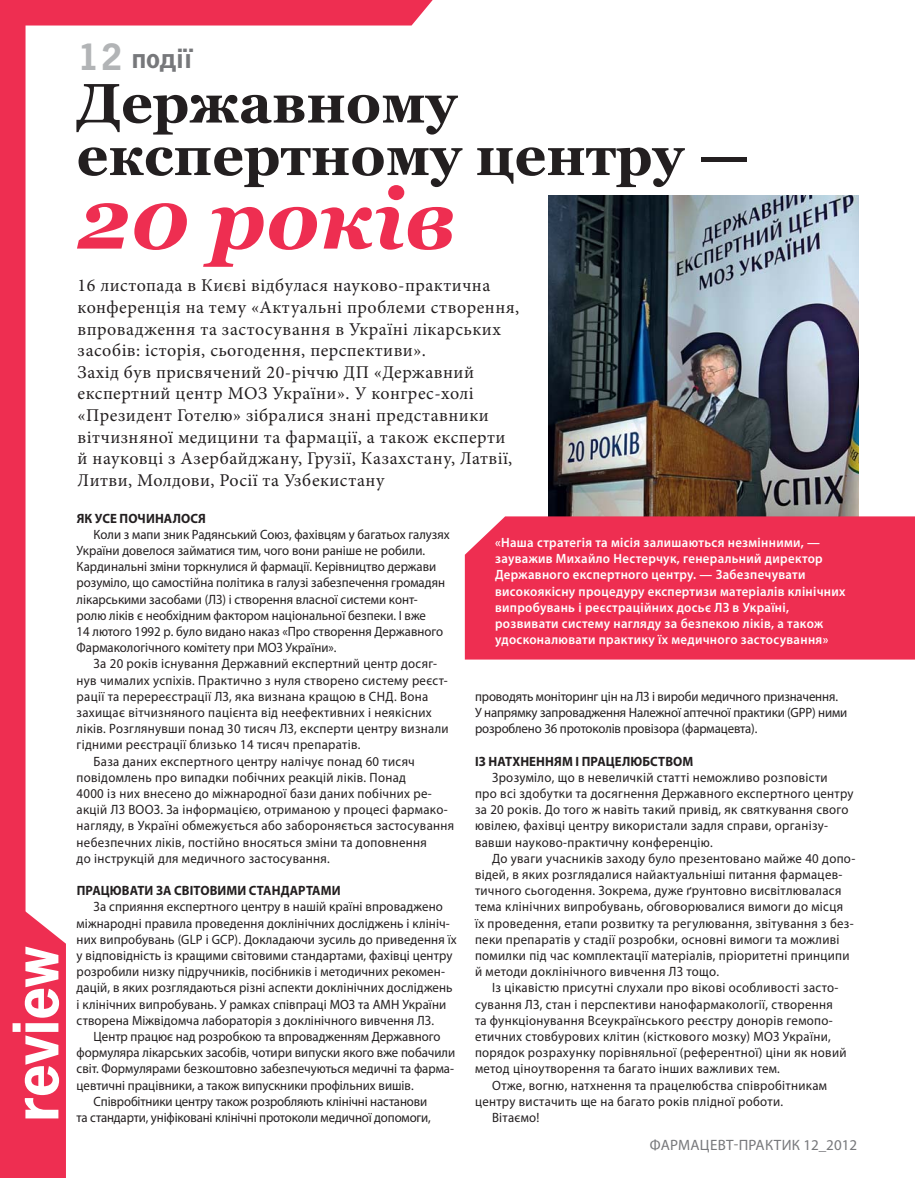
<style>
.page{position:relative;width:915px;height:1178px;background:#fff}
.page>*{position:absolute;margin:0;border:0;box-sizing:border-box;transform-origin:0 0}
.t1{font:italic 700 84px "Georgia";color:#ee2e51}
.t2{font:700 67.5px "News Paper C";color:#fff}
.t3{font:700 55.5px/52.5px "Georgia";color:#231f20}
.t4{font:700 39px "News Paper C";color:#b2b4b6}
.t5{font:700 28.5px "News Paper C";color:#77787b}
.t6{font:18px/21.6px "Minion Pro";letter-spacing:.025em;color:#231f20}
.t7{font:15px "Myriad Pro";letter-spacing:.015em;color:#77787b}
.t8{font:13.5px/16.2px "Myriad Pro";letter-spacing:.02em;color:#231f20;scale:.95 1}
.t9{font:13.5px/16.2px "Myriad Pro";color:#231f20;scale:.95 1}
.t10{font:600 13.5px/16.2px "Myriad Pro";letter-spacing:.025em;color:#fff;scale:.95 1}
.t11{font:13.5px/16.2px "Myriad Pro";letter-spacing:-.01em;color:#231f20;scale:.95 1}
.t12{font:700 13.5px "Myriad Pro";letter-spacing:.01em;color:#231f20;scale:.95 1}
</style>
<div class="page">
<svg style="left:0;top:0;width:433px;height:1178px"></svg>
<img style="left:548px;top:196px;width:310px;height:320px">
<div style="left:464px;top:516px;width:450px;height:143px;background:#ee2e51"></div>
<h2 class="t2" style="left:16px;top:1122px;width:177px;rotate:-90deg">review</h2>
<h3 class="t4" style="left:77px;top:45px;width:47px">12</h3>
<h3 class="t5" style="left:132px;top:50px;width:63px">події</h3>
<h3 class="t3" style="left:77px;top:77px;width:674px">Державному експертному центру —</h3>
<h1 class="t1" style="left:78px;top:172px;width:379px">20 років</h1>
<p class="t6" style="left:78px;top:276px;width:443px">16 листопада в Києві відбулася науково-практична конференція на тему «Актуальні проблеми створення, впровадження та застосування в Україні лікарських засобів: історія, сьогодення, перспективи».<br>Захід був присвячений 20-річчю ДП «Державний експертний центр МОЗ України». У конгрес-холі «Президент Готелю» зібралися знані представники вітчизняної медицини та фармації, а також експерти й науковці з Азербайджану, Грузії, Казахстану, Латвії, Литви, Молдови, Росії та Узбекистану</p>
<p class="t12" style="left:77px;top:513px;width:137px">ЯК УСЕ ПОЧИНАЛОСЯ</p>
<p class="t9" style="left:77px;top:527px;width:394px;text-indent:17px">Коли з мапи зник Радянський Союз, фахівцям у багатьох галузях України довелося займатися тим, чого вони раніше не робили.<br>Кардинальні зміни торкнулися й фармації. Керівництво держави розуміло, що самостійна політика в галузі забезпечення громадян лікар ськими засобами (ЛЗ) і створення власної системи конт&shy;ролю ліків є необхідним фактором національної безпеки. І вже<br>14 лютого 1992 р. було видано наказ «Про створення Державного Фармако логічного комітету при МОЗ України».</p>
<p class="t8" style="left:94px;top:657px;width:363px">За 20 років існування Державний експертний центр досяг-</p>
<p class="t8" style="left:77px;top:673px;width:392px">нув чималих успіхів. Практично з нуля створено систему реєст-</p>
<p class="t8" style="left:77px;top:689px;width:371px">рації та перереєстрації ЛЗ, яка визнана кращою в СНД. Вона</p>
<p class="t8" style="left:77px;top:706px;width:375px">захищає вітчизняного пацієнта від неефективних і неякісних</p>
<p class="t8" style="left:77px;top:722px;width:393px">ліків. Розглянувши понад 30 тисяч ЛЗ, експерти центру визнали</p>
<p class="t8" style="left:77px;top:738px;width:300px">гідними реєстрації близько 14 тисяч препаратів.</p>
<p class="t8" style="left:94px;top:754px;width:339px">База даних експертного центру налічує понад 60 тисяч</p>
<p class="t8" style="left:77px;top:770px;width:348px">повідом лень про випадки побічних реакцій ліків. Понад</p>
<p class="t8" style="left:77px;top:787px;width:375px">4000 із них внесено до міжнародної бази даних побічних ре-</p>
<p class="t8" style="left:77px;top:803px;width:392px">акцій ЛЗ ВООЗ. За інформа цією, отриманою у процесі фармако-</p>
<p class="t8" style="left:77px;top:819px;width:399px">нагляду, в Україні обмежується або забороняється застосування</p>
<p class="t8" style="left:77px;top:835px;width:370px">небезпечних ліків, постійно вносяться зміни та доповнення</p>
<p class="t8" style="left:77px;top:851px;width:268px">до інструкцій для медичного застосування.</p>
<p class="t12" style="left:77px;top:885px;width:279px">ПРАЦЮВАТИ ЗА СВІТОВИМИ СТАНДАРТАМИ</p>
<p class="t8" style="left:77px;top:900px;width:401px;text-indent:17px">За сприяння експертного центру в нашій країні впроваджено міжнародні правила проведення доклінічних досліджень і клініч&shy;них випробувань (GLP і GCP). Докладаючи зусиль до приведення їх у відповідність із кращими світовими стандартами, фахівці центру розробили низку підручників, посібників і методичних рекомен&shy;дацій, в яких розглядаються різні аспекти доклінічних досліджень і клінічних випробувань. У рамках співпраці МОЗ та АМН України створена Міжвідомча лабораторія з доклінічного вивчення ЛЗ.</p>
<p class="t9" style="left:94px;top:1030px;width:366px">Центр працює над розробкою та впровадженням Державного</p>
<p class="t9" style="left:77px;top:1046px;width:400px">формуляра лікарських засобів, чотири випуски якого вже побачили</p>
<p class="t9" style="left:77px;top:1062px;width:398px">світ. Формулярами безкоштовно забезпечуються медичні та фарма-</p>
<p class="t9" style="left:77px;top:1078px;width:356px">цевтичні працівники, а також випускники профільних вишів.</p>
<p class="t11" style="left:94px;top:1094px;width:352px">Співробітники центру також розробляють клінічні настанови</p>
<p class="t11" style="left:77px;top:1111px;width:374px">та стандарти, уніфіковані клінічні протоколи медичної допомоги,</p>
<p class="t10" style="left:495px;top:536px;width:370px">«Наша стратегія та місія залишаються незмінними, — зауважив Михайло Нестерчук, генеральний директор Державного експертного центру. — Забезпечувати високоякісну процедуру експертизи матеріалів клінічних випробувань і реєстраційних досьє ЛЗ в Україні, розвивати систему нагляду за безпекою ліків, а також удосконалювати практику їх медичного застосування»</p>
<p class="t11" style="left:475px;top:689px;width:393px">проводять моніторинг цін на ЛЗ і вироби медичного призначення.<br>У напрямку запровадження Належної аптечної практики (GPP) ними розроблено 36 протоколів провізора (фармацевта).</p>
<p class="t12" style="left:475px;top:756px;width:231px">ІЗ НАТХНЕННЯМ І ПРАЦЕЛЮБСТВОМ</p>
<p class="t8" style="left:475px;top:770px;width:400px;text-indent:17px">Зрозуміло, що в невеличкій статті неможливо розпо вісти<br>про всі здобутки та досягнення Державного експертного центру за 20 років. До того ж навіть такий привід, як святкування свого ювілею, фахівці центру використали задля справи, організу&shy;вавши науково-практичну конференцію.</p>
<p class="t8" style="left:475px;top:851px;width:401px;text-indent:17px">До уваги учасників заходу було презентовано майже 40 до по&shy;відей, в яких розглядалися найактуальніші пи тання фармацев&shy;тичного сьогодення. Зокрема, дуже ґрунтовно висвітлювалася тема клінічних випробувань, обговорювалися вимоги до місця їх проведення, етапи розвитку та регулювання, звітування з без&shy;пеки препаратів у стадії розробки, основні вимоги та можливі помилки під час комплектації матеріалів, пріори тетні принципи й методи доклінічного вивчення ЛЗ тощо.</p>
<p class="t8" style="left:475px;top:981px;width:392px;text-indent:17px">Із цікавістю присутні слухали про вікові особливості засто&shy;сування ЛЗ, стан і перспективи нанофармакології, створення та функціонування Всеукраїнського реєстру донорів гемопо&shy;етичних стовбурових клітин (кісткового мозку) МОЗ України, порядок розрахунку порівняльної (референтної) ціни як новий метод ціноутворення та багато інших важливих тем.</p>
<p class="t8" style="left:492px;top:1078px;width:354px">Отже, вогню, натхнення та працелюбства співробітникам</p>
<p class="t8" style="left:475px;top:1094px;width:326px">центру вистачить ще на багато років плідної роботи.</p>
<p class="t8" style="left:492px;top:1111px;width:52px">Вітаємо!</p>
<p class="t7" style="left:649px;top:1139px;width:209px">ФАРМАЦЕВТ-ПРАКТИК 12_2012</p>
</div>
